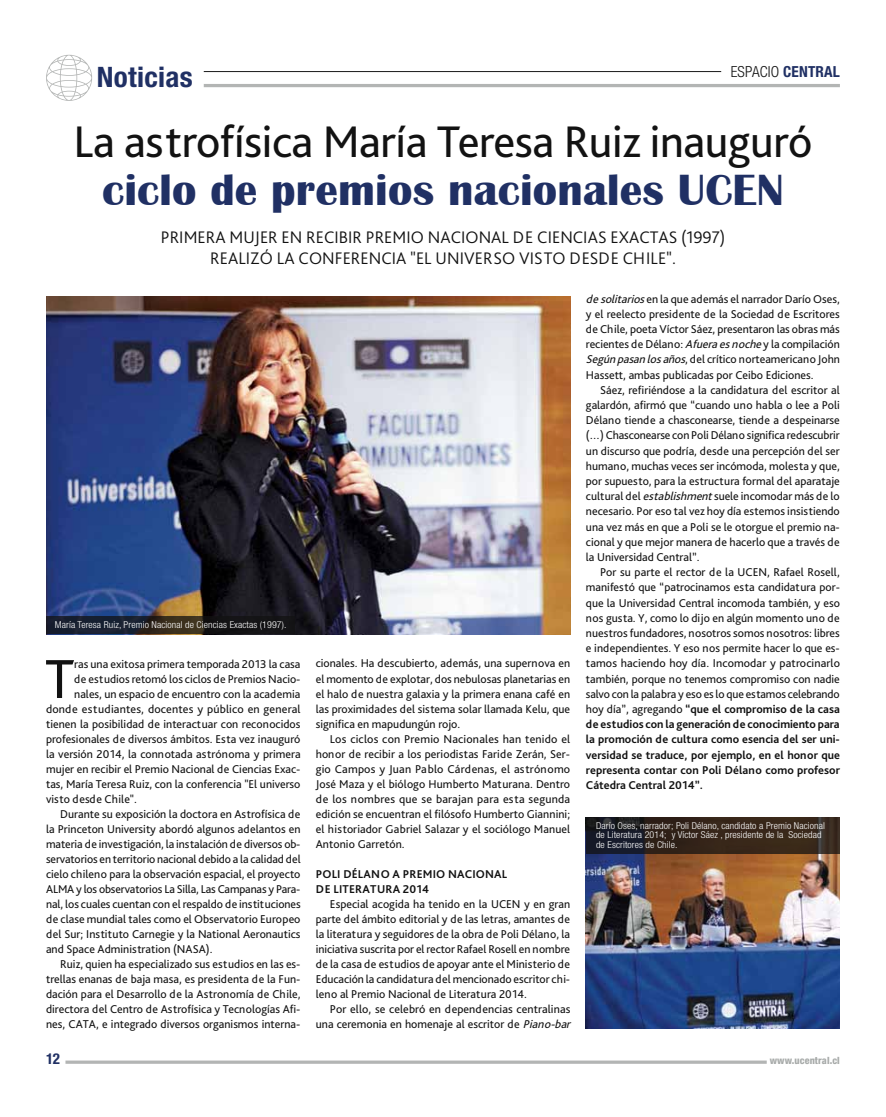
<style>
.page{position:relative;width:886px;height:1117px;background:#fff}
.page>*{position:absolute;margin:0;border:0;box-sizing:border-box;transform-origin:0 0}
.t1{font:57.38px "Bliss Pro";color:#121212}
.t2{font:46.25px "Bliss Pro";letter-spacing:-.01em;color:#121212}
.t3{font:700 45px "Britannic";letter-spacing:.005em;color:#203064}
.t4{font:700 condensed 28.12px "Helvetica Neue LT Std";letter-spacing:.01em;color:#203064}
.t5{font:300 17.5px/21.2px "Bliss Pro";letter-spacing:.005em;color:#121212;text-align:center}
.t6{font:300 condensed 15.25px "Helvetica Neue LT Std";color:#121212}
.t7{font:700 condensed 15px "Helvetica Neue LT Std";color:#203064}
.t8{font:11.88px/15.2px "Bliss Pro";color:#121212;text-align:justify}
.t9{font:700 11.88px/15px "Bliss Pro";letter-spacing:.015em;color:#121212}
.t10{font:800 condensed 10px "Helvetica Neue LT Std";letter-spacing:.01em;color:#a7aaa9}
.t11{font:300 condensed 9.5px/9.4px "Helvetica Neue LT Std";letter-spacing:.01em;color:#fff;scale:1.05 1}
.s1{font-weight:700;color:#203064}
.s2{font-style:italic}
.s3{font-weight:700}
</style>
<div class="page">
<hr style="left:204px;top:84px;width:636px;height:3px;background:#b3b5b4">
<hr style="left:204px;top:71px;width:517px;height:1px;background:#121212">
<svg style="left:46px;top:55px;width:46px;height:46px"></svg>
<hr style="left:65px;top:1060px;width:702px;height:3px;background:#b3b5b4">
<img style="left:46px;top:296px;width:524px;height:338px">
<img style="left:586px;top:853px;width:254px;height:175px">
<svg style="left:46px;top:616px;width:248px;height:18px;background:#1d1d21"></svg>
<svg style="left:586px;top:817px;width:254px;height:36px;background:#2e231c"></svg>
<h3 class="t4" style="left:97px;top:60px;width:97px">NOTICIAS</h3>
<p class="t6" style="left:731px;top:63px;width:111px">espacio <span class="s1">CENTRAL</span></p>
<h2 class="t2" style="left:73px;top:113px;width:741px">La astrofísica María Teresa Ruiz inauguró</h2>
<h3 class="t3" style="left:102px;top:164px;width:683px">ciclo de premios nacionales UCEN</h3>
<h3 class="t5" style="left:161px;top:226px;width:566px">PRIMERA MUJER EN RECIBIR PREMIO NACIONAL DE CIENCIAS EXACTAS (1997)<br>REALIZÓ LA CONFERENCIA "EL UNIVERSO VISTO DESDE CHILE".</h3>
<p class="t11" style="left:55px;top:619px;width:222px">María Teresa Ruiz, Premio Nacional de Ciencias Exactas (1997).</p>
<h1 class="t1" style="left:45px;top:643px;width:31px">T</h1>
<p class="t8" style="left:74px;top:656px;width:228px">ras una exitosa primera temporada 2013 la casa</p>
<p class="t8" style="left:74px;top:671px;width:228px">de estudios retomó los ciclos de Premios Nacio-</p>
<p class="t8" style="left:74px;top:686px;width:228px">nales, un espacio de encuentro con la academia</p>
<p class="t8" style="left:46px;top:701px;width:256px">donde estudiantes, docentes y público en general</p>
<p class="t8" style="left:46px;top:716px;width:256px">tienen la posibilidad de interactuar con reconocidos</p>
<p class="t8" style="left:46px;top:731px;width:256px">profesionales de diversos ámbitos. Esta vez inauguró</p>
<p class="t8" style="left:46px;top:746px;width:256px">la versión 2014, la connotada astrónoma y primera</p>
<p class="t8" style="left:46px;top:761px;width:256px">mujer en recibir el Premio Nacional de Ciencias Exac-</p>
<p class="t8" style="left:46px;top:776px;width:256px">tas, María Teresa Ruiz, con la conferencia "El universo</p>
<p class="t8" style="left:46px;top:791px;width:92px">visto desde Chile".</p>
<p class="t8" style="left:60px;top:806px;width:242px">Durante su exposición la doctora en Astrofísica de</p>
<p class="t8" style="left:46px;top:821px;width:256px">la Princeton University abordó algunos adelantos en</p>
<p class="t8" style="left:46px;top:836px;width:256px">materia de investigación, la instalación de diversos ob-</p>
<p class="t8" style="left:46px;top:851px;width:256px">servatorios en territorio nacional debido a la calidad del</p>
<p class="t8" style="left:46px;top:866px;width:256px">cielo chileno para la observación espacial, el proyecto</p>
<p class="t8" style="left:46px;top:881px;width:256px">ALMA y los observatorios La Silla, Las Campanas y Para-</p>
<p class="t8" style="left:46px;top:896px;width:256px">nal, los cuales cuentan con el respaldo de instituciones</p>
<p class="t8" style="left:46px;top:911px;width:256px">de clase mundial tales como el Observatorio Europeo</p>
<p class="t8" style="left:46px;top:926px;width:256px">del Sur; Instituto Carnegie y la National Aeronautics</p>
<p class="t8" style="left:46px;top:941px;width:168px">and Space Administration (NASA).</p>
<p class="t8" style="left:60px;top:956px;width:242px">Ruiz, quien ha especializado sus estudios en las es-</p>
<p class="t8" style="left:46px;top:971px;width:256px">trellas enanas de baja masa, es presidenta de la Fun-</p>
<p class="t8" style="left:46px;top:986px;width:256px">dación para el Desarrollo de la Astronomía de Chile,</p>
<p class="t8" style="left:46px;top:1001px;width:256px">directora del Centro de Astrofísica y Tecnologías Afi-</p>
<p class="t8" style="left:46px;top:1016px;width:256px">nes, CATA, e integrado diversos organismos interna-</p>
<p class="t8" style="left:316px;top:655px;width:256px">cionales. Ha descubierto, además, una supernova en el momento de explotar, dos nebulosas planetarias en el halo de nuestra galaxia y la primera enana café en las proximidades del sistema solar llamada Kelu, que significa en mapudungún rojo.</p>
<p class="t8" style="left:316px;top:730px;width:256px;text-indent:14px">Los ciclos con Premio Nacionales han tenido el honor de recibir a los periodistas Faride Zerán, Ser&shy;gio Campos y Juan Pablo Cárdenas, el astrónomo José Maza y el biólogo Humberto Maturana. Dentro de los nombres que se barajan para esta segunda edición se encuentran el filósofo Humberto Giannini; el historiador Gabriel Salazar y el sociólogo Manuel Antonio Garretón.</p>
<p class="t9" style="left:316px;top:865px;width:193px">Poli Délano a Premio Nacional de Literatura 2014</p>
<p class="t8" style="left:316px;top:895px;width:256px;text-indent:14px">Especial acogida ha tenido en la UCEN y en gran parte del ámbito editorial y de las letras, amantes de la literatura y seguidores de la obra de Poli Délano, la iniciativa suscrita por el rector Rafael Rosell en nombre de la casa de estudios de apoyar ante el Ministerio de Educación la candidatura del mencionado escritor chi&shy;leno al Premio Nacional de Literatura 2014.</p>
<p class="t8" style="left:316px;top:1000px;width:259px;text-align:right">Por ello, se celebró en dependencias centralinas una ceremonia en homenaje al escritor de <span class="s2">Piano-bar</span></p>
<p class="t8" style="left:586px;top:290px;width:255px"><span class="s2">desolitarios</span>en la que además el narrador Darío Oses, y el reelecto presidente de la Sociedad de Escritores de Chile, poeta Víctor Sáez, presentaron las obras más recientes de Délano: <span class="s2">Afueraesnoche</span>y la compilación <span class="s2">Segúnpasanlosaños</span>, del crítico norteamericano John Hassett, ambas publicadas por Ceibo Ediciones.</p>
<p class="t8" style="left:586px;top:382px;width:255px;text-indent:14px">Sáez, refiriéndose a la candidatura del escritor al galardón, afirmó que “cuando uno habla o lee a Poli Délano tiende a chasconearse, tiende a despeinarse (…) Chasconearse con Poli Délano significa redescubrir un discurso que podría, desde una percepción del ser humano, muchas veces ser incómoda, molesta y que, por supuesto, para la estructura formal del aparataje cultural del <span class="s2">establishment</span>suele incomodar más de lo necesario. Por eso tal vez hoy día estemos insistiendo una vez más en que a Poli se le otorgue el premio na&shy;cional y que mejor manera de hacerlo que a través de la Universidad Central”.</p>
<p class="t8" style="left:586px;top:564px;width:256px;text-indent:14px">Por su parte el rector de la UCEN, Rafael Rosell, manifestó que “patrocinamos esta candidatura por&shy;que la Universidad Central incomoda también, y eso nos gusta. Y, como lo dijo en algún momento uno de nuestros fundadores, nosotros somos nosotros: libres e independientes. Y eso nos permite hacer lo que es&shy;tamos haciendo hoy día. Incomodar y patrocinarlo también, porque no tenemos compromiso con nadie salvo con la palabra y eso es lo que estamos celebrando hoy día”, agregando <span class="s3">“que el compromiso de la casa de estudios con la generación de conocimiento para la promoción de cultura como esencia del ser uni&shy;versidad se traduce, por ejemplo, en el honor que representa contar con Poli Délano como profesor Cátedra Central 2014”.</span></p>
<p class="t11" style="left:596px;top:820px;width:219px">Darío Oses, narrador; Poli Délano, candidato a Premio Nacional de Literatura 2014; y Víctor Sáez , presidente de la Sociedad de Escritores de Chile.</p>
<p class="t7" style="left:46px;top:1049px;width:16px">12</p>
<p class="t10" style="left:770px;top:1053px;width:72px">www.ucentral.cl</p>
</div>
